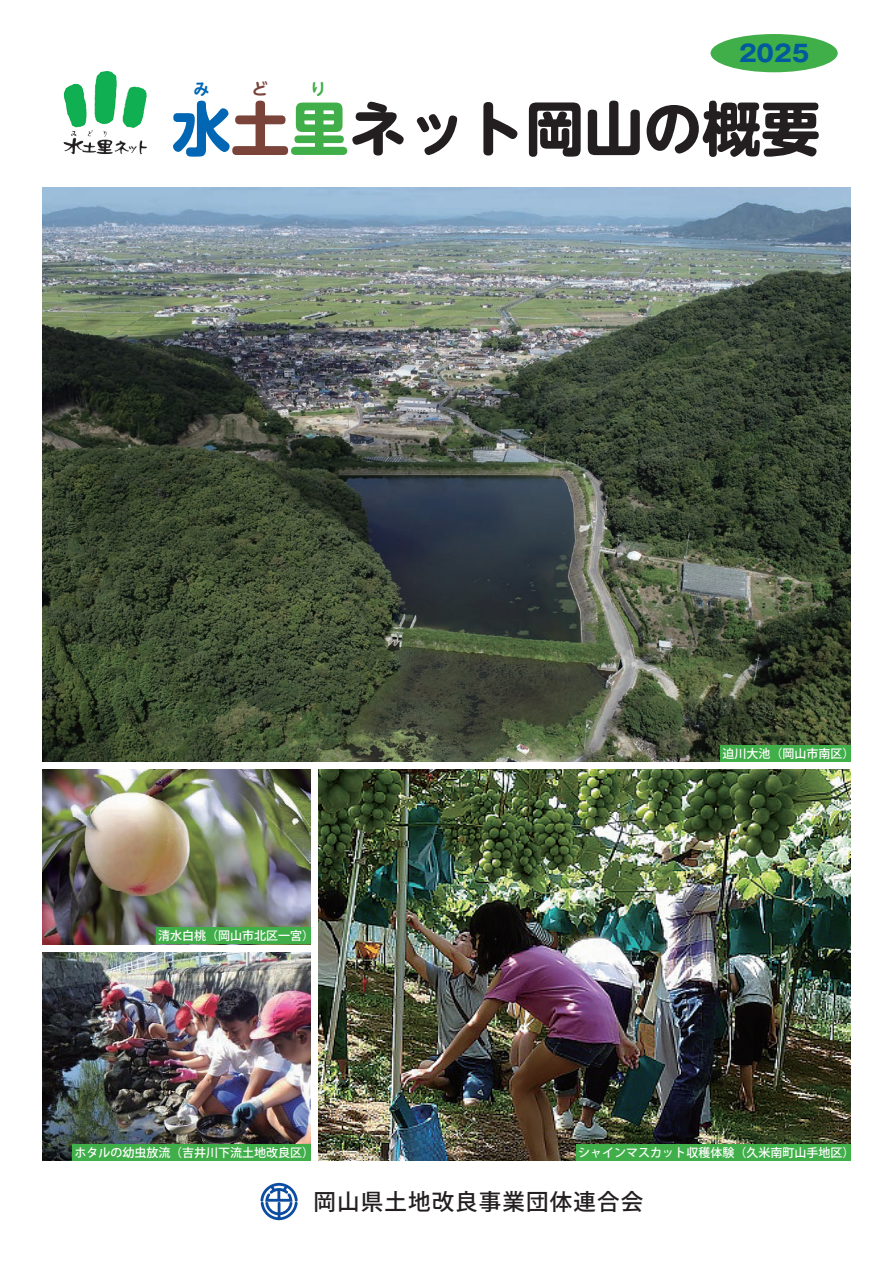
<style>
.page{position:relative;width:893px;height:1263px;background:#fff}
.page>*{position:absolute;margin:0;border:0;box-sizing:border-box;transform-origin:0 0}
.t1{font:700 58.95px "UD Shin M Go Pro";color:#231f20}
.t2{font:700 23.1px "Gothic MB101 Pro";color:#015a9d}
.t3{font:500 22.5px "Koz Go Pro";letter-spacing:.05em;color:#231f20}
.t4{font:700 15.9px "UD Shin M Go Pro De";color:#0166b3}
.t5{font:700 15.9px "UD Shin M Go Pro De";color:#7a443b}
.t6{font:700 15.9px "UD Shin M Go Pro De";color:#40ae49}
.t7{font:500 12px "Koz Go Pro";color:#fff}
.s1{color:#0166b3}
.s2{color:#7a443b}
.s3{color:#40ae49}
</style>
<div class="page">
<img style="left:43px;top:187px;width:807px;height:574px">
<img style="left:43px;top:770px;width:267px;height:174px">
<img style="left:43px;top:952px;width:267px;height:209px">
<img style="left:319px;top:770px;width:531px;height:391px">
<img style="left:94px;top:71px;width:16px;height:53px">
<div style="left:711px;top:34px;width:127px;height:38px;background:#40ae49;border-radius:50%"></div>
<div style="left:720px;top:745px;width:130px;height:16px;background:#40ae49"></div>
<div style="left:156px;top:928px;width:154px;height:16px;background:#40ae49"></div>
<div style="left:72px;top:1145px;width:238px;height:16px;background:#40ae49"></div>
<div style="left:576px;top:1145px;width:274px;height:16px;background:#40ae49"></div>
<svg style="left:260px;top:1183px;width:38px;height:37px"></svg>
<h3 class="t4" style="left:194px;top:76px;width:17px">み</h3>
<h3 class="t5" style="left:252px;top:76px;width:17px">ど</h3>
<h3 class="t6" style="left:310px;top:76px;width:17px">り</h3>
<h2 class="t2" style="left:739px;top:34px;width:72px">2025</h2>
<h1 class="t1" style="left:172px;top:81px;width:650px"><span class="s1">水</span><span class="s2">土</span><span class="s3">里</span>ネット岡山の概要</h1>
<p class="t7" style="left:158px;top:928px;width:158px">清水白桃（岡山市北区一宮）</p>
<p class="t7" style="left:722px;top:745px;width:134px">迫川大池（岡山市南区）</p>
<p class="t7" style="left:74px;top:1145px;width:241px">ホタルの幼虫放流（吉井川下流土地改良区）</p>
<p class="t7" style="left:578px;top:1145px;width:278px">シャインマスカット収穫体験（久米南町山手地区）</p>
<h3 class="t3" style="left:314px;top:1187px;width:331px">岡山県土地改良事業団体連合会</h3>
</div>
